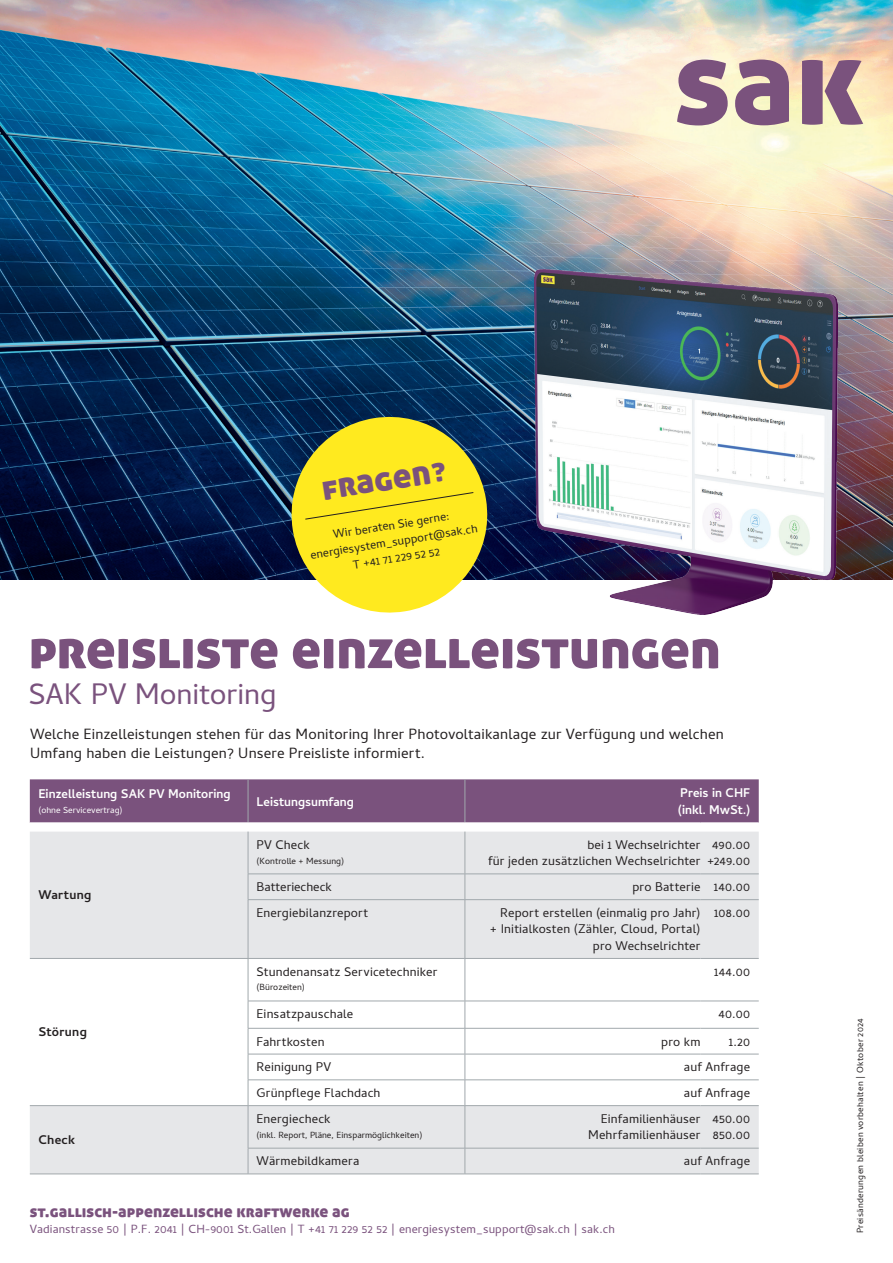
<style>
.page{position:relative;width:893px;height:1263px;background:#fff}
.page>*{position:absolute;margin:0;border:0;box-sizing:border-box;transform-origin:0 0}
._02_Haupttitel{font:55.5px "Aller Display";letter-spacing:-.005em;color:#7a527d}
.t1{font:34.5px "Aller Display";color:#7a527d}
._02_Haupttitel-2{font:30px "Cambay";letter-spacing:-.005em;color:#7a527d}
.t2{font:16.5px "Aller Display";letter-spacing:.005em;color:#7a527d}
.t3{font:15px/19.5px "Cambay";letter-spacing:.01em;color:#231f20}
._05_Grundschrift{font:12.75px/16.5px "Cambay";letter-spacing:.015em;color:#231f20;text-align:right}
.t4{font:700 12.75px/16.5px "Cambay";color:#fff}
._06_Titel_Tabellen{font:12.75px "Cambay";letter-spacing:.01em;color:#231f20}
._05_Grundschrift-2{font:700 12.75px "Cambay";letter-spacing:.025em;color:#231f20}
.t5{font:12px "Cambay";letter-spacing:.01em;color:#7a527d}
.t6{font:12px/16.5px "Cambay";color:#231f20;text-align:center}
._06_Titel_Tabellen-2{font:9px "Cambay";color:#231f20}
.Printnummer{font:9px "Cambay";letter-spacing:.025em;color:#231f20}
._06_Titel_Tabellen-3{font:9px "Cambay";color:#fff}
</style>
<div class="page">
<img style="left:0;top:0;width:893px;height:579px">
<img style="left:454px;top:235px;width:439px;height:380px">
<div style="left:30px;top:779px;width:729px;height:44px;background:#7a527d"></div>
<div style="left:30px;top:832px;width:729px;height:342px;background:#e6e7e9"></div>
<svg style="left:30px;top:959px;width:729px;height:146px"></svg>
<hr style="left:248px;top:874px;width:217px;height:1px;background:#a1a8ac">
<hr style="left:465px;top:874px;width:236px;height:1px;background:#a1a8ac">
<hr style="left:701px;top:874px;width:58px;height:1px;background:#a1a8ac">
<hr style="left:465px;top:779px;width:1px;height:44px;background:#a1a8ac">
<hr style="left:465px;top:832px;width:1px;height:42px;background:#a1a8ac">
<svg style="left:465px;top:874px;width:1px;height:25px"></svg>
<hr style="left:465px;top:900px;width:1px;height:58px;background:#a1a8ac">
<hr style="left:465px;top:959px;width:1px;height:42px;background:#a1a8ac">
<hr style="left:465px;top:1106px;width:1px;height:42px;background:#a1a8ac">
<svg style="left:465px;top:1149px;width:1px;height:25px"></svg>
<hr style="left:30px;top:958px;width:218px;height:1px;background:#a1a8ac">
<hr style="left:248px;top:958px;width:217px;height:1px;background:#a1a8ac">
<hr style="left:30px;top:1105px;width:218px;height:1px;background:#a1a8ac">
<hr style="left:248px;top:1105px;width:217px;height:1px;background:#a1a8ac">
<hr style="left:465px;top:1105px;width:236px;height:1px;background:#a1a8ac">
<hr style="left:701px;top:1105px;width:58px;height:1px;background:#a1a8ac">
<hr style="left:248px;top:1148px;width:217px;height:1px;background:#a1a8ac">
<hr style="left:465px;top:1148px;width:236px;height:1px;background:#a1a8ac">
<hr style="left:701px;top:1148px;width:58px;height:1px;background:#a1a8ac">
<hr style="left:30px;top:1174px;width:218px;height:1px;background:#a1a8ac">
<hr style="left:248px;top:1174px;width:217px;height:1px;background:#a1a8ac">
<hr style="left:465px;top:1174px;width:236px;height:1px;background:#a1a8ac">
<hr style="left:701px;top:1174px;width:58px;height:1px;background:#a1a8ac">
<hr style="left:248px;top:832px;width:1px;height:42px;background:#a1a8ac">
<svg style="left:248px;top:874px;width:1px;height:25px"></svg>
<hr style="left:248px;top:900px;width:1px;height:58px;background:#a1a8ac">
<hr style="left:248px;top:959px;width:1px;height:42px;background:#a1a8ac">
<svg style="left:248px;top:1001px;width:511px;height:104px"></svg>
<hr style="left:248px;top:1106px;width:1px;height:42px;background:#a1a8ac">
<svg style="left:248px;top:1148px;width:1px;height:26px"></svg>
<hr style="left:248px;top:899px;width:217px;height:1px;background:#a1a8ac">
<hr style="left:465px;top:899px;width:236px;height:1px;background:#a1a8ac">
<hr style="left:701px;top:899px;width:58px;height:1px;background:#a1a8ac">
<hr style="left:465px;top:958px;width:236px;height:1px;background:#a1a8ac">
<hr style="left:701px;top:958px;width:58px;height:1px;background:#a1a8ac">
<hr style="left:248px;top:779px;width:1px;height:44px;background:#a1a8ac">
<svg style="left:284px;top:410px;width:210px;height:205px;background:#cbc33f"></svg>
<svg style="left:677px;top:60px;width:51px;height:65px;background:#9f8196"></svg>
<svg style="left:735px;top:60px;width:54px;height:65px;background:#9a7a8f"></svg>
<svg style="left:802px;top:60px;width:61px;height:65px;background:#a18090"></svg>
<p class="t1" style="left:318px;top:466px;width:127px;rotate:-9deg">fragen?</p>
<p class="t6" style="left:307px;top:530px;width:170px;rotate:-9deg">Wir beraten Sie gerne: energiesystem_support@sak.ch</p>
<p class="t6" style="left:352px;top:556px;width:89px;rotate:-9deg">T +41 71 229 52 52</p>
<p class="_02_Haupttitel" style="left:28px;top:613px;width:694px">preisliste einzelleistungen</p>
<p class="_02_Haupttitel-2" style="left:28px;top:676px;width:250px">SAK PV Monitoring</p>
<p class="t3" style="left:30px;top:724px;width:695px">Welche Einzelleistungen stehen für das Monitoring Ihrer Photovoltaikanlage zur Verfügung und welchen<br>Umfang haben die Leistungen? Unsere Preisliste informiert.</p>
<p class="t4" style="left:38px;top:785px;width:194px">Einzelleistung SAK PV Monitoring</p>
<p class="_06_Titel_Tabellen-3" style="left:38px;top:804px;width:86px">(ohne Servicevertrag)</p>
<p class="t4" style="left:257px;top:793px;width:99px">Leistungsumfang</p>
<p class="t4" style="left:678px;top:785px;width:74px">Preis in CHF (inkl. MwSt.)</p>
<p class="_05_Grundschrift-2" style="left:38px;top:887px;width:55px">Wartung</p>
<p class="_05_Grundschrift-2" style="left:38px;top:1024px;width:50px">Störung</p>
<p class="_05_Grundschrift-2" style="left:38px;top:1132px;width:38px">Check</p>
<p class="_06_Titel_Tabellen" style="left:257px;top:837px;width:55px">PV Check</p>
<p class="_06_Titel_Tabellen-2" style="left:257px;top:855px;width:89px">(Kontrolle + Messung)</p>
<p class="_05_Grundschrift" style="left:488px;top:836px;width:214px">bei 1 Wechselrichter<br>für jeden zusätzlichen Wechselrichter</p>
<p class="_05_Grundschrift" style="left:707px;top:836px;width:45px;text-align:center">490.00 +249.00</p>
<p class="_06_Titel_Tabellen" style="left:257px;top:879px;width:77px">Batteriecheck</p>
<p class="_05_Grundschrift" style="left:632px;top:878px;width:70px">pro Batterie</p>
<p class="_05_Grundschrift" style="left:714px;top:878px;width:38px">140.00</p>
<p class="_05_Grundschrift" style="left:257px;top:904px;width:113px">Energiebilanzreport</p>
<p class="_05_Grundschrift" style="left:490px;top:904px;width:212px">Report erstellen (einmalig pro Jahr) + Initialkosten (Zähler, Cloud, Portal) pro Wechselrichter</p>
<p class="_05_Grundschrift" style="left:714px;top:904px;width:38px">108.00</p>
<p class="_06_Titel_Tabellen" style="left:257px;top:964px;width:182px">Stundenansatz Servicetechniker</p>
<p class="_06_Titel_Tabellen-2" style="left:257px;top:982px;width:50px">(Bürozeiten)</p>
<p class="_05_Grundschrift" style="left:714px;top:963px;width:38px">144.00</p>
<p class="_05_Grundschrift" style="left:257px;top:1005px;width:98px">Einsatzpauschale</p>
<p class="_05_Grundschrift" style="left:718px;top:1005px;width:33px">40.00</p>
<p class="_05_Grundschrift" style="left:257px;top:1033px;width:69px">Fahrtkosten</p>
<p class="_05_Grundschrift" style="left:661px;top:1033px;width:41px">pro km</p>
<p class="_05_Grundschrift" style="left:729px;top:1033px;width:23px">1.20</p>
<p class="_05_Grundschrift" style="left:257px;top:1059px;width:76px">Reinigung PV</p>
<p class="_05_Grundschrift" style="left:684px;top:1059px;width:68px">auf Anfrage</p>
<p class="_05_Grundschrift" style="left:257px;top:1084px;width:125px">Grünpflege Flachdach</p>
<p class="_05_Grundschrift" style="left:684px;top:1084px;width:68px">auf Anfrage</p>
<p class="_06_Titel_Tabellen" style="left:257px;top:1111px;width:76px">Energiecheck</p>
<p class="_06_Titel_Tabellen-2" style="left:257px;top:1129px;width:167px">(inkl. Report, Pläne, Einsparmöglichkeiten)</p>
<p class="_05_Grundschrift" style="left:588px;top:1110px;width:114px">Einfamilienhäuser<br>Mehrfamilienhäuser</p>
<p class="_05_Grundschrift" style="left:712px;top:1110px;width:39px;text-align:left">450.00<br>850.00</p>
<p class="_05_Grundschrift" style="left:257px;top:1153px;width:104px">Wärmebildkamera</p>
<p class="_05_Grundschrift" style="left:684px;top:1153px;width:68px">auf Anfrage</p>
<p class="t2" style="left:30px;top:1200px;width:321px">st.gallisch-appenzellische kraftwerke ag</p>
<p class="t5" style="left:30px;top:1222px;width:586px">Vadianstrasse 50 | P.F. 2041 | CH-9001 St.Gallen | T +41 71 229 52 52 | energiesystem_support@sak.ch | sak.ch</p>
<p class="Printnummer" style="left:855px;top:1233px;width:216px;rotate:-90deg">Preisänderungen bleiben vorbehalten | Oktober 2024</p>
</div>
